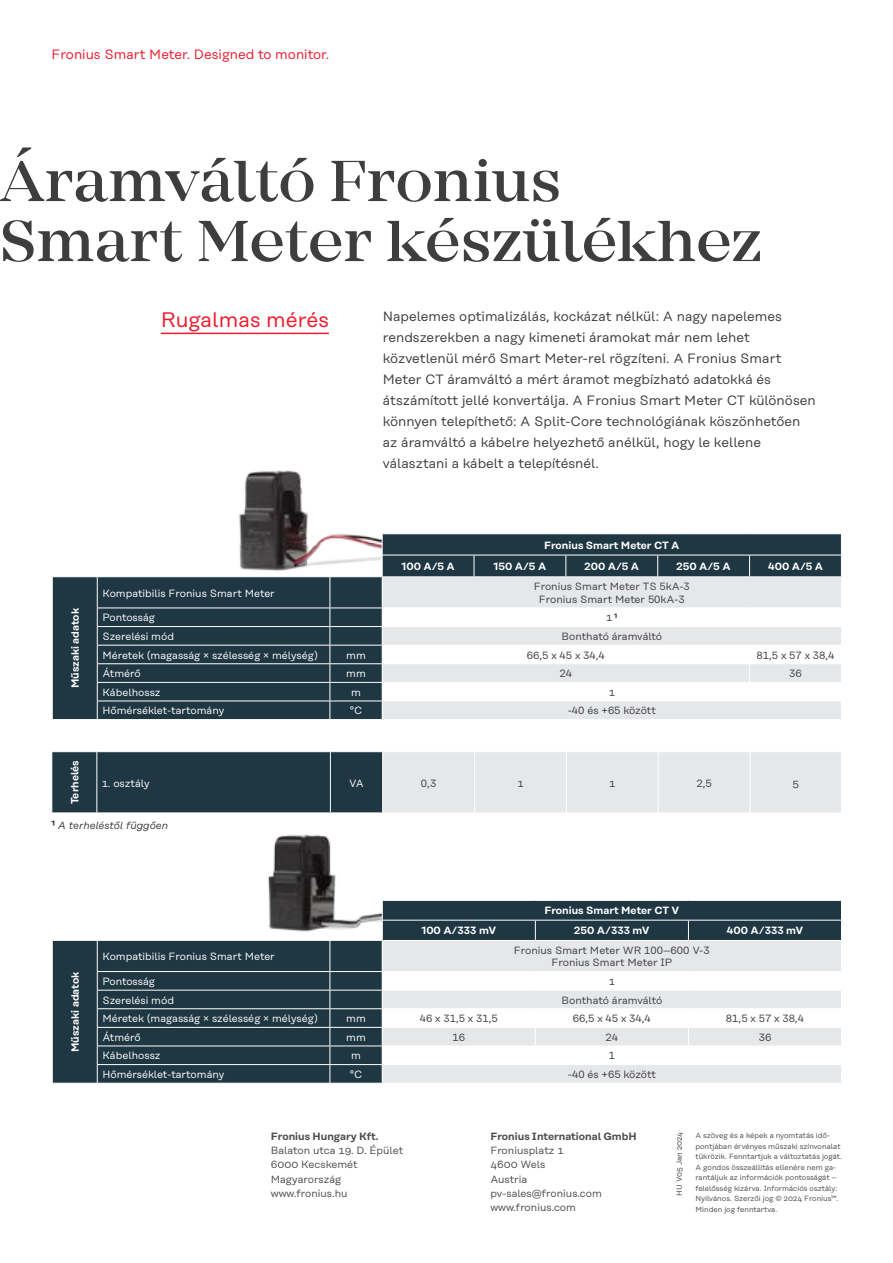
<style>
.page{position:relative;width:893px;height:1263px;background:#fff}
.page>*{position:absolute;margin:0;border:0;box-sizing:border-box;transform-origin:0 0}
.t1{font:500 60px/60px "Mirador";color:#3e3e3f}
.t2{font:21px "Rational Text";color:#ee1b2d}
.t3{font:13.5px/21px "Rational Text";color:#3e3e3f}
.t4{font:13.5px "Rational Text";color:#ee1b2d}
.t5{font:10.5px "Rational Text";color:#fff}
.t6{font:10.5px/12.6px "Rational Text";color:#3e3e3f;text-align:center}
.t7{font:600 10.5px "Rational Text";color:#fff}
.t8{font:10.5px/14.2px "Rational Text";color:#4b4c4d}
.t9{font:600 10.5px "Rational Text";color:#4b4c4d}
.t10{font:italic 10.5px "Rational Text";color:#3e3e3f}
.t11{font:7.5px/10.5px "Rational Text";color:#4b4c4d}
.t12{font:7.5px "Rational Text";color:#3e3e3f}
.s1{font-weight:600}
.s2{font-weight:600;font-style:normal;font-size:12px}
</style>
<div class="page">
<img style="left:239px;top:470px;width:143px;height:101px">
<img style="left:268px;top:834px;width:114px;height:98px">
<div style="left:53px;top:577px;width:329px;height:142px;background:#1f3643"></div>
<div style="left:383px;top:577px;width:458px;height:30px;background:#e6e7e9"></div>
<hr style="left:330px;top:607px;width:52px;height:1px;background:#fff">
<hr style="left:330px;top:626px;width:52px;height:1px;background:#fff">
<hr style="left:330px;top:645px;width:52px;height:1px;background:#fff">
<hr style="left:330px;top:663px;width:52px;height:1px;background:#fff">
<hr style="left:330px;top:682px;width:52px;height:1px;background:#fff">
<hr style="left:330px;top:701px;width:52px;height:1px;background:#fff">
<hr style="left:97px;top:577px;width:1px;height:30px;background:#fff">
<hr style="left:330px;top:577px;width:1px;height:30px;background:#fff">
<hr style="left:97px;top:607px;width:233px;height:1px;background:#fff">
<hr style="left:97px;top:626px;width:233px;height:1px;background:#fff">
<hr style="left:97px;top:645px;width:233px;height:1px;background:#fff">
<hr style="left:97px;top:663px;width:233px;height:1px;background:#fff">
<hr style="left:97px;top:682px;width:233px;height:1px;background:#fff">
<svg style="left:52px;top:608px;width:1px;height:111px"></svg>
<hr style="left:97px;top:701px;width:233px;height:1px;background:#fff">
<svg style="left:97px;top:608px;width:1px;height:111px"></svg>
<svg style="left:330px;top:608px;width:1px;height:111px"></svg>
<svg style="left:383px;top:627px;width:458px;height:92px"></svg>
<hr style="left:750px;top:701px;width:92px;height:1px;background:#fff">
<svg style="left:382px;top:534px;width:460px;height:42px;background:#283e4a"></svg>
<svg style="left:52px;top:752px;width:789px;height:60px;background:#939da3"></svg>
<hr style="left:658px;top:752px;width:1px;height:60px;background:#fff">
<hr style="left:750px;top:752px;width:1px;height:60px;background:#fff">
<hr style="left:96px;top:752px;width:1px;height:60px;background:#fff">
<hr style="left:330px;top:752px;width:1px;height:60px;background:#fff">
<hr style="left:382px;top:752px;width:1px;height:60px;background:#fff">
<hr style="left:474px;top:752px;width:1px;height:60px;background:#fff">
<hr style="left:566px;top:752px;width:1px;height:60px;background:#fff">
<div style="left:53px;top:941px;width:329px;height:142px;background:#1f3643"></div>
<div style="left:383px;top:941px;width:458px;height:30px;background:#e6e7e9"></div>
<hr style="left:330px;top:971px;width:52px;height:1px;background:#fff">
<hr style="left:330px;top:990px;width:52px;height:1px;background:#fff">
<hr style="left:330px;top:1008px;width:52px;height:1px;background:#fff">
<hr style="left:330px;top:1027px;width:52px;height:1px;background:#fff">
<hr style="left:330px;top:1045px;width:52px;height:1px;background:#fff">
<hr style="left:330px;top:1064px;width:52px;height:1px;background:#fff">
<hr style="left:97px;top:941px;width:1px;height:30px;background:#fff">
<hr style="left:330px;top:941px;width:1px;height:30px;background:#fff">
<hr style="left:97px;top:971px;width:233px;height:1px;background:#fff">
<hr style="left:97px;top:990px;width:233px;height:1px;background:#fff">
<hr style="left:97px;top:1008px;width:233px;height:1px;background:#fff">
<hr style="left:97px;top:1027px;width:233px;height:1px;background:#fff">
<hr style="left:97px;top:1045px;width:233px;height:1px;background:#fff">
<svg style="left:52px;top:971px;width:1px;height:112px"></svg>
<hr style="left:97px;top:1064px;width:233px;height:1px;background:#fff">
<svg style="left:97px;top:972px;width:1px;height:111px"></svg>
<svg style="left:330px;top:972px;width:1px;height:111px"></svg>
<svg style="left:382px;top:991px;width:459px;height:92px"></svg>
<hr style="left:535px;top:1064px;width:153px;height:1px;background:#fff">
<hr style="left:688px;top:1064px;width:154px;height:1px;background:#fff">
<svg style="left:382px;top:900px;width:460px;height:40px;background:#2b414d"></svg>
<hr style="left:161px;top:333px;width:168px;height:1px;background:#ee1b2d">
<p class="t4" style="left:51px;top:47px;width:279px">Fronius Smart Meter. Designed to monitor.</p>
<h1 class="t1" style="left:0;top:152px;width:763px">Áramváltó Fronius<br>Smart Meter készülékhez</h1>
<h2 class="t2" style="left:161px;top:308px;width:170px">Rugalmas mérés</h2>
<p class="t3" style="left:383px;top:306px;width:434px">Napelemes optimalizálás, kockázat nélkül: A nagy napelemes rendszerekben a nagy kimeneti áramokat már nem lehet közvetlenül mérő Smart Meter-rel rögzíteni. A Fronius Smart Meter CT áramváltó a mért áramot megbízható adatokká és átszámított jellé konvertálja. A Fronius Smart Meter CT különösen könnyen telepíthető: A Split-Core technológiának köszönhetően az áramváltó a kábelre helyezhető anélkül, hogy le kellene választani a kábelt a telepítésnél.</p>
<p class="t7" style="left:69px;top:688px;width:82px;rotate:-90deg">Műszaki adatok</p>
<p class="t7" style="left:69px;top:804px;width:46px;rotate:-90deg">Terhelés</p>
<p class="t7" style="left:544px;top:539px;width:137px">Fronius Smart Meter CT A</p>
<p class="t7" style="left:401px;top:560px;width:55px">100 A/5 A</p>
<p class="t7" style="left:494px;top:560px;width:54px">150 A/5 A</p>
<p class="t7" style="left:584px;top:560px;width:56px">200 A/5 A</p>
<p class="t7" style="left:677px;top:560px;width:56px">250 A/5 A</p>
<p class="t7" style="left:768px;top:560px;width:57px">400 A/5 A</p>
<p class="t5" style="left:102px;top:587px;width:174px">Kompatibilis Fronius Smart Meter</p>
<p class="t6" style="left:534px;top:580px;width:158px">Fronius Smart Meter TS 5kA-3<br>Fronius Smart Meter 50kA-3</p>
<p class="t5" style="left:102px;top:612px;width:54px">Pontosság</p>
<p class="t6" style="left:606px;top:611px;width:13px">1<span class="s1">1</span></p>
<p class="t5" style="left:102px;top:630px;width:73px">Szerelési mód</p>
<p class="t6" style="left:561px;top:630px;width:102px">Bontható áramváltó</p>
<p class="t5" style="left:102px;top:649px;width:217px">Méretek (magasság × szélesség × mélység)</p>
<p class="t5" style="left:346px;top:649px;width:21px">mm</p>
<p class="t6" style="left:527px;top:649px;width:80px">66,5 x 45 x 34,4</p>
<p class="t6" style="left:756px;top:649px;width:80px">81,5 x 57 x 38,4</p>
<p class="t5" style="left:102px;top:668px;width:40px">Átmérő</p>
<p class="t5" style="left:346px;top:668px;width:21px">mm</p>
<p class="t6" style="left:560px;top:667px;width:14px">24</p>
<p class="t6" style="left:789px;top:667px;width:14px">36</p>
<p class="t5" style="left:102px;top:686px;width:60px">Kábelhossz</p>
<p class="t5" style="left:351px;top:686px;width:11px">m</p>
<p class="t6" style="left:609px;top:686px;width:8px">1</p>
<p class="t5" style="left:102px;top:705px;width:123px">Hőmérséklet-tartomány</p>
<p class="t5" style="left:350px;top:705px;width:14px">°C</p>
<p class="t6" style="left:568px;top:704px;width:90px">-40 és +65 között</p>
<p class="t5" style="left:102px;top:777px;width:49px">1. osztály</p>
<p class="t5" style="left:349px;top:777px;width:16px">VA</p>
<p class="t6" style="left:421px;top:776px;width:17px">0,3</p>
<p class="t6" style="left:517px;top:776px;width:8px">1</p>
<p class="t6" style="left:609px;top:776px;width:8px">1</p>
<p class="t6" style="left:696px;top:776px;width:17px">2,5</p>
<p class="t6" style="left:792px;top:776px;width:8px">5</p>
<p class="t10" style="left:51px;top:819px;width:118px"><span class="s2">1</span> A terheléstől függően</p>
<p class="t7" style="left:544px;top:904px;width:137px">Fronius Smart Meter CT V</p>
<p class="t7" style="left:421px;top:924px;width:76px">100 A/333 mV</p>
<p class="t7" style="left:574px;top:924px;width:77px">250 A/333 mV</p>
<p class="t7" style="left:726px;top:924px;width:78px">400 A/333 mV</p>
<p class="t7" style="left:69px;top:1052px;width:82px;rotate:-90deg">Műszaki adatok</p>
<p class="t5" style="left:102px;top:950px;width:174px">Kompatibilis Fronius Smart Meter</p>
<p class="t6" style="left:514px;top:944px;width:198px">Fronius Smart Meter WR 100–600 V-3<br>Fronius Smart Meter IP</p>
<p class="t5" style="left:102px;top:975px;width:54px">Pontosság</p>
<p class="t6" style="left:609px;top:975px;width:8px">1</p>
<p class="t5" style="left:102px;top:994px;width:73px">Szerelési mód</p>
<p class="t6" style="left:561px;top:994px;width:102px">Bontható áramváltó</p>
<p class="t5" style="left:102px;top:1012px;width:217px">Méretek (magasság × szélesség × mélység)</p>
<p class="t5" style="left:346px;top:1012px;width:21px">mm</p>
<p class="t6" style="left:420px;top:1012px;width:80px">46 x 31,5 x 31,5</p>
<p class="t6" style="left:573px;top:1012px;width:80px">66,5 x 45 x 34,4</p>
<p class="t6" style="left:726px;top:1012px;width:80px">81,5 x 57 x 38,4</p>
<p class="t5" style="left:102px;top:1031px;width:40px">Átmérő</p>
<p class="t5" style="left:346px;top:1031px;width:21px">mm</p>
<p class="t6" style="left:452px;top:1031px;width:14px">16</p>
<p class="t6" style="left:606px;top:1031px;width:14px">24</p>
<p class="t6" style="left:759px;top:1031px;width:14px">36</p>
<p class="t5" style="left:102px;top:1050px;width:60px">Kábelhossz</p>
<p class="t5" style="left:351px;top:1050px;width:11px">m</p>
<p class="t6" style="left:609px;top:1049px;width:8px">1</p>
<p class="t5" style="left:102px;top:1068px;width:123px">Hőmérséklet-tartomány</p>
<p class="t5" style="left:350px;top:1068px;width:14px">°C</p>
<p class="t6" style="left:568px;top:1068px;width:90px">-40 és +65 között</p>
<p class="t9" style="left:271px;top:1130px;width:109px">Fronius Hungary Kft.</p>
<p class="t8" style="left:271px;top:1143px;width:134px">Balaton utca 19. D. Épület<br>6000 Kecskemét<br>Magyarország www.fronius.hu</p>
<p class="t9" style="left:490px;top:1130px;width:148px">Fronius International GmbH</p>
<p class="t8" style="left:490px;top:1143px;width:113px">Froniusplatz 1<br>4600 Wels<br>Austria pv-sales@fronius.com www.fronius.com</p>
<p class="t12" style="left:675px;top:1196px;width:65px;rotate:-90deg">HU V05 Jan 2024</p>
<p class="t11" style="left:695px;top:1130px;width:148px">A szöveg és a képek a nyomtatás idő&shy;pontjában érvényes műszaki színvonalat tükrözik. Fenntartjuk a változtatás jogát.<br>A gondos összeállítás ellenére nem ga&shy;rantáljuk az információk pontosságát – felelősség kizárva. Információs osztály:<br>Nyilvános. Szerzői jog © 2024 Fronius™.<br>Minden jog fenntartva.</p>
</div>
